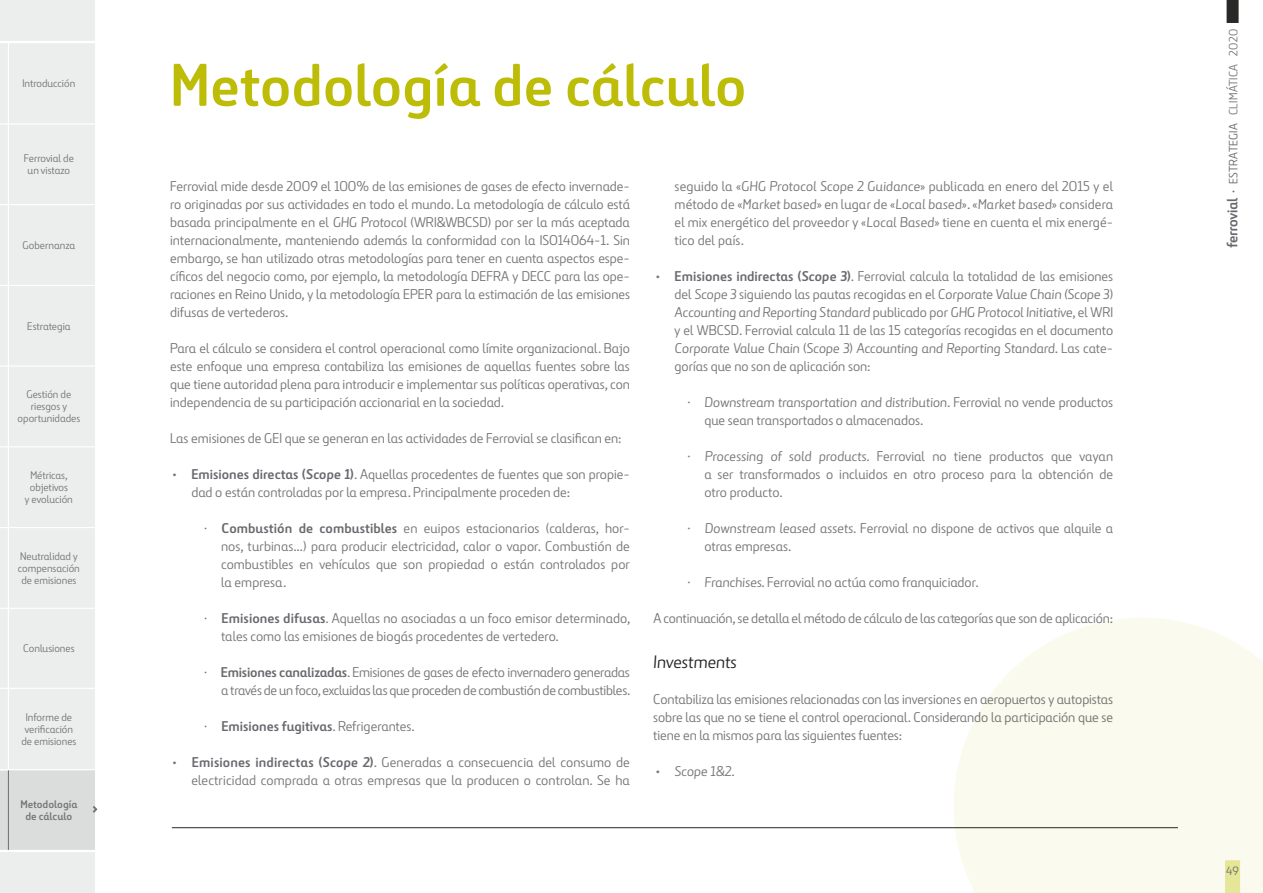
<style>
.page{position:relative;width:1263px;height:893px;background:#fff}
.page>*{position:absolute;margin:0;border:0;box-sizing:border-box;transform-origin:0 0}
.t1{font:700 60px "Ferrovial";color:#bdbd08}
.t2{font:18px "Ferrovial";color:#282827}
.t3{font:14.1px/18px "Ferrovial";color:#747678;text-align:justify}
.t4{font:700 14.1px "Ferrovial";color:#68686e}
.t5{font:12px "Ferrovial";letter-spacing:.025em;color:#747678}
.t6{font:12px "Ferrovial";color:#706f6f}
.t7{font:10.95px/12px "Ferrovial";color:#747678;text-align:center}
.t8{font:700 10.95px/12px "Ferrovial";color:#747678;text-align:center}
.s1{font-weight:700;color:#68686e}
.s2{font-weight:400;color:#747678}
.s3{font-size:15px;color:#68686e}
.s4{color:#68686e}
</style>
<div class="page">
<hr style="left:172px;top:827px;width:1006px;height:1px;background:#282827">
<svg style="left:952px;top:618px;width:311px;height:275px"></svg>
<svg style="left:0;top:0;width:97px;height:893px;background:#e8eae9"></svg>
<div style="left:1226px;top:0;width:12px;height:23px;background:#282827"></div>
<div style="left:1225px;top:860px;width:15px;height:33px;background:#e5e697"></div>
<div style="left:8px;top:43px;width:87px;height:80px;background:#eceeed"></div>
<div style="left:8px;top:125px;width:87px;height:79px;background:#eceeed"></div>
<div style="left:8px;top:205px;width:87px;height:80px;background:#eceeed"></div>
<div style="left:8px;top:367px;width:87px;height:79px;background:#eceeed"></div>
<div style="left:8px;top:528px;width:87px;height:80px;background:#eceeed"></div>
<div style="left:8px;top:689px;width:87px;height:80px;background:#eceeed"></div>
<div style="left:8px;top:286px;width:87px;height:80px;background:#eceeed"></div>
<div style="left:8px;top:447px;width:87px;height:80px;background:#eceeed"></div>
<div style="left:8px;top:609px;width:87px;height:79px;background:#eceeed"></div>
<p class="t7" style="left:23px;top:77px;width:54px">Introducción</p>
<p class="t7" style="left:24px;top:152px;width:52px">Ferrovial de un vistazo</p>
<p class="t7" style="left:23px;top:239px;width:54px">Gobernanza</p>
<p class="t7" style="left:27px;top:320px;width:45px">Estrategia</p>
<p class="t7" style="left:18px;top:388px;width:64px">Gestión de riesgos y oportunidades</p>
<p class="t7" style="left:25px;top:469px;width:49px">Métricas, objetivos<br>y evolución</p>
<p class="t7" style="left:18px;top:550px;width:63px">Neutralidad y compensación de emisiones</p>
<p class="t7" style="left:23px;top:642px;width:53px">Conlusiones</p>
<p class="t7" style="left:21px;top:711px;width:56px">Informe de verificación de emisiones</p>
<p class="t8" style="left:20px;top:798px;width:59px">Metodología de cálculo</p>
<h1 class="t1" style="left:170px;top:48px;width:578px">Metodología de cálculo</h1>
<p class="t3" style="left:170px;top:177px;width:461px">Ferrovial mide desde 2009 el 100% de las emisiones de gases de efecto invernade&shy;ro originadas por sus actividades en todo el mundo. La metodología de cálculo está basada principalmente en el GHG Protocol (WRI&amp;WBCSD) por ser la más aceptada internacionalmente, manteniendo además la conformidad con la ISO14064-1. Sin embargo, se han utilizado otras metodologías para tener en cuenta aspectos espe&shy;cíficos del negocio como, por ejemplo, la metodología DEFRA y DECC para las ope&shy;raciones en Reino Unido, y la metodología EPER para la estimación de las emisiones difusas de vertederos.</p>
<p class="t3" style="left:170px;top:339px;width:461px">Para el cálculo se considera el control operacional como límite organizacional. Bajo este enfoque una empresa contabiliza las emisiones de aquellas fuentes sobre las que tiene autoridad plena para introducir e implementar sus políticas operativas, con independencia de su participación accionarial en la sociedad.</p>
<p class="t3" style="left:170px;top:429px;width:453px">Las emisiones de GEI que se generan en las actividades de Ferrovial se clasifican en:</p>
<p class="t3" style="left:191px;top:465px;width:440px;text-indent:-19px">• <span class="s1">Emisiones directas (Scope 1)</span>. Aquellas procedentes de fuentes que son propie&shy;dad o están controladas por la empresa. Principalmente proceden de:</p>
<p class="t3" style="left:221px;top:519px;width:410px;text-indent:-17px">· <span class="s1">Combustión de combustibles</span> en euipos estacionarios (calderas, hor&shy;nos, turbinas…) para producir electricidad, calor o vapor. Combustión de combustibles en vehículos que son propiedad o están controlados por la empresa.</p>
<p class="t3" style="left:221px;top:609px;width:411px;text-indent:-17px">· <span class="s1">Emisiones difusas</span>. Aquellas no asociadas a un foco emisor determinado, tales como las emisiones de biogás procedentes de vertedero.</p>
<p class="t3" style="left:204px;top:663px;width:428px;text-align:right">· <span class="s1">Emisiones canalizadas</span>. Emisiones de gases de efecto invernadero generadas a través de un foco, excluidas las que proceden de combustión de combustibles.</p>
<p class="t4" style="left:204px;top:717px;width:212px"><span class="s2">·</span> Emisiones fugitivas<span class="s2">. Refrigerantes.</span></p>
<p class="t3" style="left:172px;top:753px;width:459px;text-align:right">• <span class="s1">Emisiones indirectas (Scope 2)</span>. Generadas a consecuencia del consumo de electricidad comprada a otras empresas que la producen o controlan. Se ha</p>
<p class="t3" style="left:675px;top:177px;width:440px">seguido la «GHG Protocol Scope 2 Guidance» publicada en enero del 2015 y el método de «Market based» en lugar de «Local based». «Market based» considera el mix energético del proveedor y «Local Based» tiene en cuenta el mix energé&shy;tico del país.</p>
<p class="t3" style="left:674px;top:267px;width:440px;text-indent:-19px">• <span class="s1">Emisiones indirectas (Scope 3)</span>. Ferrovial calcula la totalidad de las emisiones del Scope 3 siguiendo las pautas recogidas en el Corporate Value Chain (Scope 3)<br>Accounting and Reporting Standard publicado por GHG Protocol Initiative, el WRI y el WBCSD. Ferrovial calcula 11 de las 15 categorías recogidas en el documento Corporate Value Chain (Scope 3) Accounting and Reporting Standard. Las cate&shy;gorías que no son de aplicación son:</p>
<p class="t3" style="left:704px;top:393px;width:410px;text-indent:-17px">· Downstream transportation and distribution. Ferrovial no vende productos que sean transportados o almacenados.</p>
<p class="t3" style="left:704px;top:447px;width:410px;text-indent:-17px">· Processing of sold products. Ferrovial no tiene productos que vayan a ser transformados o incluidos en otro proceso para la obtención de otro producto.</p>
<p class="t3" style="left:704px;top:519px;width:410px;text-indent:-17px">· Downstream leased assets. Ferrovial no dispone de activos que alquile a otras empresas.</p>
<p class="t3" style="left:687px;top:573px;width:293px">· Franchises. Ferrovial no actúa como franquiciador.</p>
<p class="t3" style="left:653px;top:609px;width:461px">A continuación, se detalla el método de cálculo de las categorías que son de aplicación:</p>
<p class="t2" style="left:653px;top:650px;width:86px">Investments</p>
<p class="t3" style="left:653px;top:690px;width:461px">Contabiliza las emisiones relacionadas con las inversiones en aeropuertos y autopistas sobre las que no se tiene el control operacional. Considerando la participación que se tiene en la mismos para las siguientes fuentes:</p>
<p class="t3" style="left:655px;top:762px;width:81px">• Scope 1&amp;2.</p>
<p class="t5" style="left:1226px;top:248px;width:221px;rotate:-90deg"><span class="s3">∆</span> <span class="s1">·</span> <span class="s4">ESTRATEGIA</span> CLIMÁTICA 2020</p>
<p class="t6" style="left:1226px;top:863px;width:14px">49</p>
</div>
